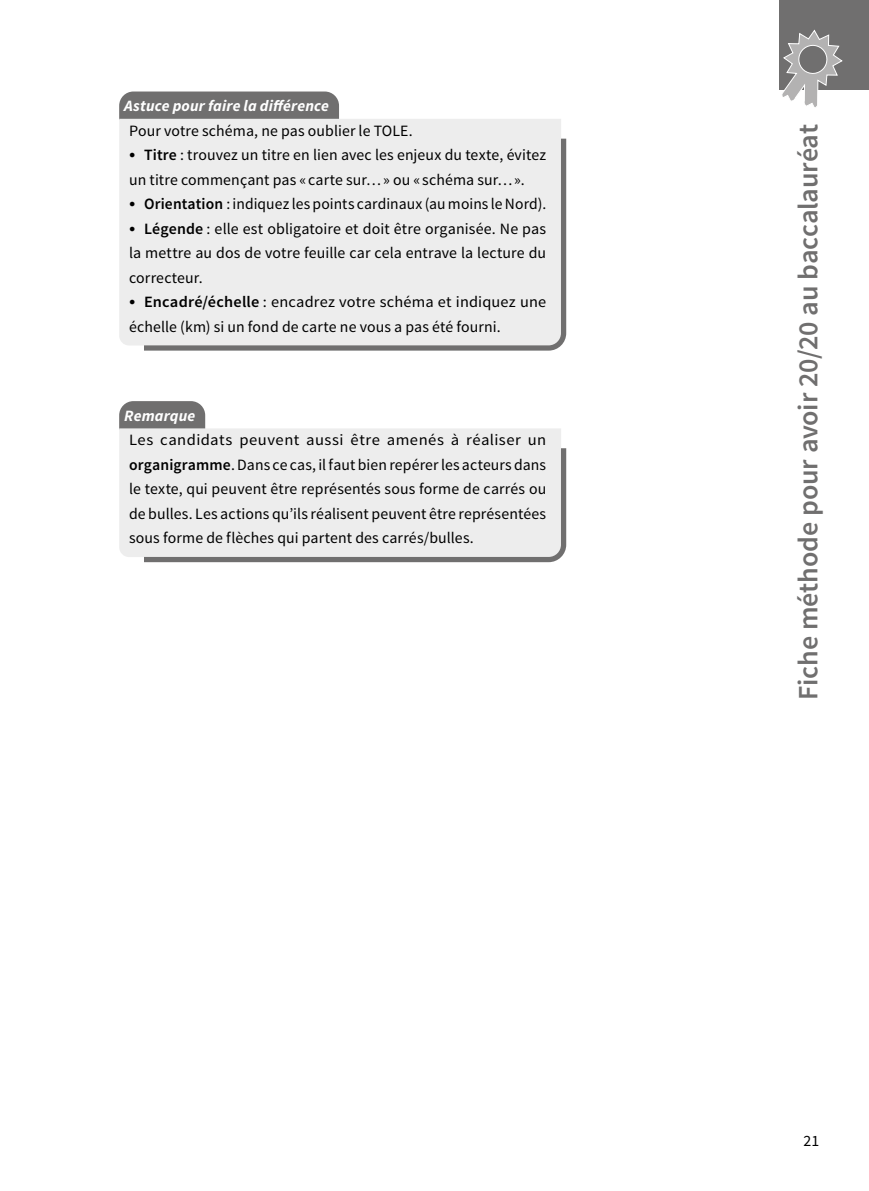
<style>
.page{position:relative;width:869px;height:1191px;background:#fff}
.page>*{position:absolute;margin:0;border:0;box-sizing:border-box;transform-origin:0 0}
.t1{font:600 28px "Source Sans Pro";letter-spacing:-.005em;color:#706f6f}
.t2{font:15.75px/24.5px "Source Sans Pro";letter-spacing:.01em;color:#000}
.t3{font:15.75px/24.5px "Source Sans Pro";letter-spacing:.01em;color:#000;text-align:justify;scale:1.05 1}
.t4{font:italic 700 15.75px "Source Sans Pro";letter-spacing:.01em;color:#fff}
.s1{font-family:"Gandhi Sans";font-weight:700}
.s2{font-weight:600}
</style>
<div class="page">
<div style="left:779px;top:0;width:89px;height:89px;background:#706f6f"></div>
<svg style="left:781px;top:29px;width:62px;height:78px"></svg>
<svg style="left:119px;top:91px;width:220px;height:28px;background:#757474"></svg>
<div style="left:119px;top:119px;width:442px;height:226px;background:#ededed"></div>
<div style="left:139px;top:133px;width:428px;height:218px;background:#ededed"></div>
<svg style="left:119px;top:401px;width:86px;height:27px;background:#767575"></svg>
<div style="left:119px;top:428px;width:442px;height:129px;background:#ededed"></div>
<div style="left:139px;top:443px;width:428px;height:120px;background:#ededed"></div>
<p class="t4" style="left:124px;top:96px;width:206px">Astuce pour faire la différence</p>
<p class="t2" style="left:129px;top:118px;width:285px">Pour votre schéma, ne pas oublier le TOLE.</p>
<p class="t2" style="left:129px;top:143px;width:418px"><span class="s1">•</span> <span class="s2">Titre</span> : trouvez un titre en lien avec les enjeux du texte, évitez un titre commençant pas « carte sur…» ou « schéma sur…».</p>
<p class="t2" style="left:129px;top:192px;width:418px"><span class="s1">•</span> <span class="s2">Orientation</span> : indiquez les points cardinaux (au moins le Nord).</p>
<p class="t2" style="left:129px;top:216px;width:418px;text-align:justify"><span class="s1">•</span> <span class="s2">Légende</span> : elle est obligatoire et doit être organisée. Ne pas la mettre au dos de votre feuille car cela entrave la lecture du correcteur.</p>
<p class="t2" style="left:129px;top:290px;width:418px"><span class="s1">•</span> <span class="s2">Encadré/échelle</span> : encadrez votre schéma et indiquez une échelle (km) si un fond de carte ne vous a pas été fourni.</p>
<p class="t4" style="left:124px;top:405px;width:73px">Remarque</p>
<p class="t3" style="left:129px;top:428px;width:398px">Les candidats peuvent aussi être amenés à réaliser un <span class="s2">organigramme</span>. Dans ce cas, il faut bien repérer les acteurs dans le texte, qui peuvent être représentés sous forme de carrés ou de bulles. Les actions qu’ils réalisent peuvent être représentées sous forme de flèches qui partent des carrés/bulles.</p>
<h1 class="t1" style="left:790px;top:700px;width:577px;rotate:-90deg">Fiche méthode pour avoir 20/20 au baccalauréat</h1>
<p class="t2" style="left:803px;top:1129px;width:17px">21</p>
</div>
